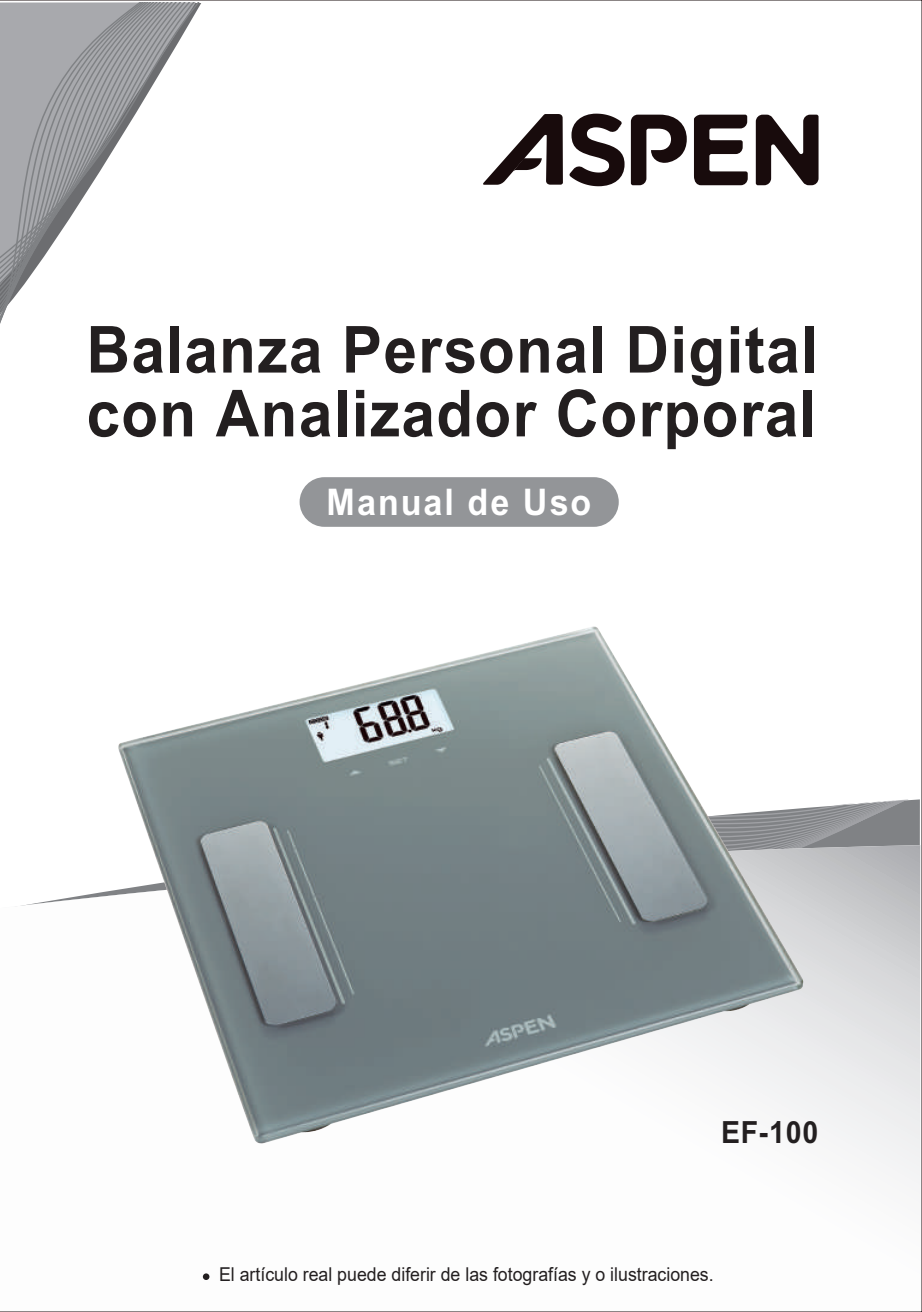
<style>
.page{position:relative;width:922px;height:1312px;background:#fff}
.page>*{position:absolute;margin:0;border:0;box-sizing:border-box;transform-origin:0 0}
.t1{font:700 64.75px/63.8px "Arial";letter-spacing:.02em;color:#231f20;scale:.93 1}
.t2{font:700 36.75px "Arial";letter-spacing:.06em;color:#fff;scale:.93 1}
.t3{font:700 30.5px "Arial";color:#231f20;scale:.93 1}
.t4{font:19px "Arial";color:#231f20;scale:.93 1}
</style>
<div class="page">
<svg style="left:0;top:3px;width:201px;height:321px"></svg>
<svg style="left:849px;top:799px;width:68px;height:46px;background:#8c8e91"></svg>
<svg style="left:21px;top:845px;width:899px;height:340px"></svg>
<svg style="left:569px;top:114px;width:55px;height:72px"></svg>
<svg style="left:694px;top:115px;width:53px;height:70px"></svg>
<svg style="left:755px;top:115px;width:63px;height:70px"></svg>
<svg style="left:483px;top:114px;width:79px;height:71px"></svg>
<svg style="left:630px;top:115px;width:56px;height:70px"></svg>
<img style="left:66px;top:278px;width:783px;height:1002px">
<h1 class="t1" style="left:86px;top:318px;width:787px">Balanza Personal Digital con Analizador Corporal</h1>
<h2 class="t2" style="left:326px;top:480px;width:286px">Manual de Uso</h2>
<h3 class="t3" style="left:721px;top:1114px;width:106px">EF-100</h3>
<p class="t4" style="left:219px;top:1261px;width:533px">El artículo real puede diferir de las fotografías y o ilustraciones.</p>
</div>
